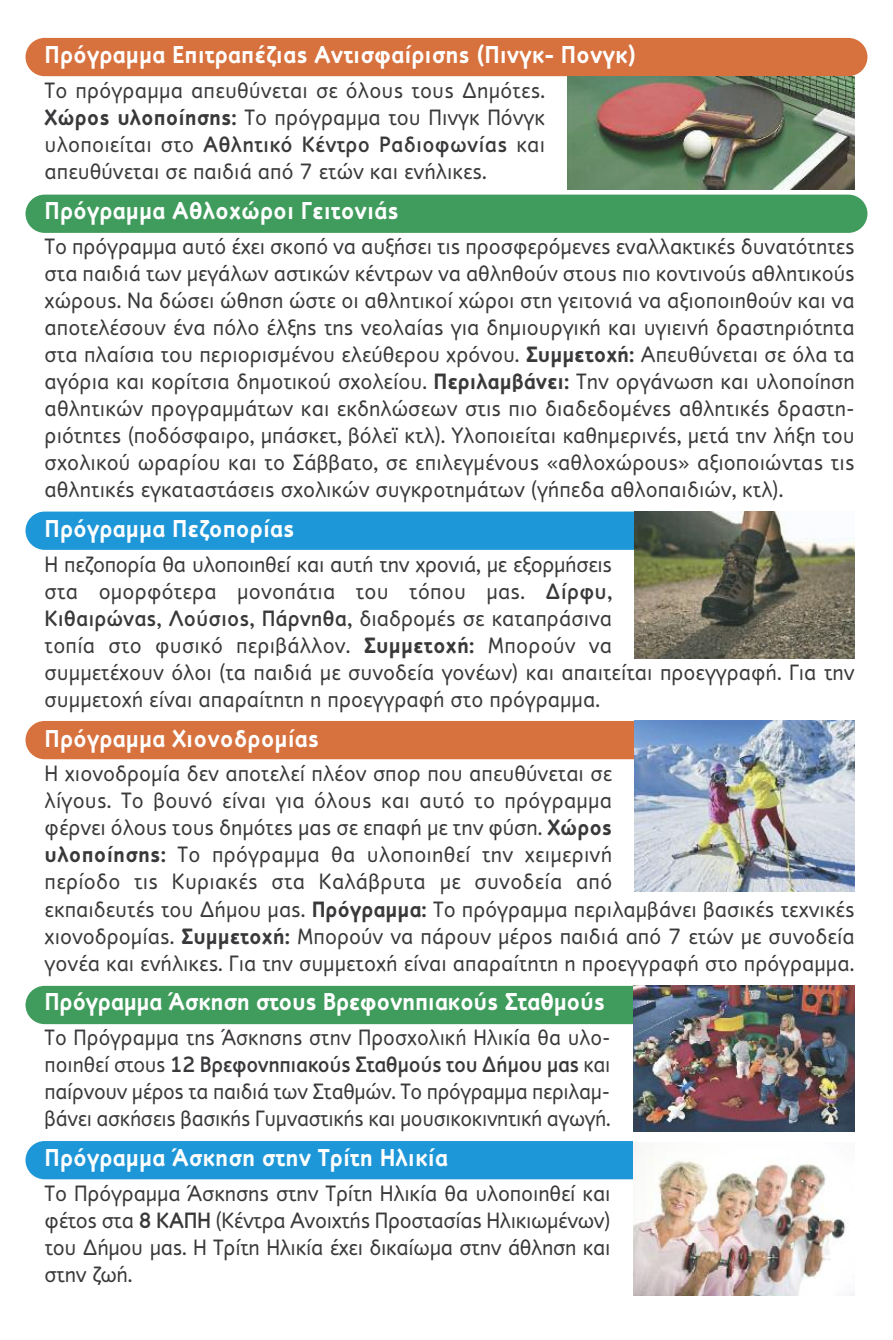
<style>
.page{position:relative;width:893px;height:1340px;background:#fff}
.page>*{position:absolute;margin:0;border:0;box-sizing:border-box;transform-origin:0 0}
.t1{font:700 24.75px "PF Textbook";color:#fff}
.t2{font:22.5px/27px "PF Textbook";color:#39383a;text-align:justify}
.t3{font:22.5px/27px "PF Textbook";color:#39383a;text-align:justify;scale:.96 1}
.s1{font-weight:700}
.s2{font-weight:500}
</style>
<div class="page">
<div style="left:26px;top:38px;width:841px;height:38px;background:#d7713e;border-radius:19px"></div>
<div style="left:26px;top:511px;width:810px;height:39px;background:#1e97d8;border-radius:19px"></div>
<div style="left:26px;top:721px;width:786px;height:38px;background:#d7713e;border-radius:19px"></div>
<div style="left:26px;top:985px;width:786px;height:39px;background:#409c5c;border-radius:19px"></div>
<div style="left:26px;top:1141px;width:786px;height:38px;background:#1e97d8;border-radius:19px"></div>
<div style="left:26px;top:195px;width:841px;height:38px;background:#409c5c;border-radius:19px"></div>
<img style="left:635px;top:511px;width:220px;height:147px">
<img style="left:635px;top:721px;width:220px;height:170px">
<img style="left:633px;top:1142px;width:222px;height:153px">
<img style="left:633px;top:985px;width:222px;height:146px">
<img style="left:568px;top:76px;width:287px;height:114px">
<p class="t1" style="left:45px;top:40px;width:592px">Πρόγραμμα Επιτραπέζιας Αντισφαίρισης (Πινγκ- Πονγκ)</p>
<p class="t2" style="left:45px;top:77px;width:502px">Το πρόγραμμα απευθύνεται σε όλους τους Δημότες.<br><span class="s1">Χώρος υλοποίησης:</span> Το πρόγραμμα του Πινγκ Πόνγκ υλοποιείται στο <span class="s2">Αθλητικό Κέντρο Ραδιοφωνίας</span> και απευθύνεται σε παιδιά από 7 ετών και ενήλικες.</p>
<p class="t1" style="left:45px;top:196px;width:356px">Πρόγραμμα Αθλοχώροι Γειτονιάς</p>
<p class="t2" style="left:45px;top:233px;width:812px">Το πρόγραμμα αυτό έχει σκοπό να αυξήσει τις προσφερόμενες εναλλακτικές δυνατότητες στα παιδιά των μεγάλων αστικών κέντρων να αθληθούν στους πιο κοντινούς αθλητικούς χώρους. Να δώσει ώθηση ώστε οι αθλητικοί χώροι στη γειτονιά να αξιοποιηθούν και να αποτελέσουν ένα πόλο έλξης της νεολαίας για δημιουργική και υγιεινή δραστηριότητα στα πλαίσια του περιορισμένου ελεύθερου χρόνου. <span class="s1">Συμμετοχή:</span> Απευθύνεται σε όλα τα αγόρια και κορίτσια δημοτικού σχολείου. <span class="s1">Περιλαμβάνει:</span> Την οργάνωση και υλοποίηση αθλητικών προγραμμάτων και εκδηλώσεων στις πιο διαδεδομένες αθλητικές δραστη&shy;ριότητες (ποδόσφαιρο, μπάσκετ, βόλεϊ κτλ). Υλοποιείται καθημερινές, μετά την λήξη του σχολικού ωραρίου και το Σάββατο, σε επιλεγμένους «αθλοχώρους» αξιοποιώντας τις αθλητικές εγκαταστάσεις σχολικών συγκροτημάτων (γήπεδα αθλοπαιδιών, κτλ).</p>
<p class="t1" style="left:45px;top:514px;width:251px">Πρόγραμμα Πεζοπορίας</p>
<p class="t2" style="left:45px;top:550px;width:812px;text-align:left">Η πεζοπορία θα υλοποιηθεί και αυτή την χρονιά, με εξορμήσεις<br>στα ομορφότερα μονοπάτια του τόπου μας. <span class="s2">Δίρφυ,<br>Κιθαιρώνας, Λούσιος, Πάρνηθα,</span> διαδρομές σε καταπράσινα<br>τοπία στο φυσικό περιβάλλον. <span class="s1">Συμμετοχή:</span> Μπορούν να<br>συμμετέχουν όλοι (τα παιδιά με συνοδεία γονέων) και απαιτείται προεγγραφή. Για την συμμετοχή είναι απαραίτητη η προεγγραφή στο πρόγραμμα.</p>
<p class="t1" style="left:45px;top:723px;width:276px">Πρόγραμμα Χιονοδρομίας</p>
<p class="t2" style="left:45px;top:760px;width:812px;text-align:left">Η χιονοδρομία δεν αποτελεί πλέον σπορ που απευθύνεται σε<br>λίγους. Το βουνό είναι για όλους και αυτό το πρόγραμμα<br>φέρνει όλους τους δημότες μας σε επαφή με την φύση. <span class="s1">Χώρος<br>υλοποίησης:</span> Το πρόγραμμα θα υλοποιηθεί την χειμερινή<br>περίοδο τις Κυριακές στα Καλάβρυτα με συνοδεία από<br>εκπαιδευτές του Δήμου μας. <span class="s1">Πρόγραμμα:</span> Το πρόγραμμα περιλαμβάνει βασικές τεχνικές χιονοδρομίας. <span class="s1">Συμμετοχή:</span> Μπορούν να πάρουν μέρος παιδιά από 7 ετών με συνοδεία γονέα και ενήλικες. Για την συμμετοχή είναι απαραίτητη η προεγγραφή στο πρόγραμμα.</p>
<p class="t1" style="left:45px;top:987px;width:562px">Πρόγραμμα Άσκηση στους Βρεφονηπιακούς Σταθμούς</p>
<p class="t3" style="left:45px;top:1024px;width:591px">Το Πρόγραμμα της Άσκησης στην Προσχολική Ηλικία θα υλο&shy;ποιηθεί στους <span class="s2">12 Βρεφονηπιακούς Σταθμούς του Δήμου μας</span> και παίρνουν μέρος τα παιδιά των Σταθμών. Το πρόγραμμα περιλαμ&shy;βάνει ασκήσεις βασικής Γυμναστικής και μουσικοκινητική αγωγή.</p>
<p class="t1" style="left:45px;top:1143px;width:405px">Πρόγραμμα Άσκηση στην Τρίτη Ηλικία</p>
<p class="t2" style="left:45px;top:1180px;width:567px">Το Πρόγραμμα Άσκησης στην Τρίτη Ηλικία θα υλοποιηθεί και φέτος στα <span class="s2">8 ΚΑΠΗ</span> (Κέντρα Ανοιχτής Προστασίας Ηλικιωμένων) του Δήμου μας. Η Τρίτη Ηλικία έχει δικαίωμα στην άθληση και στην ζωή.</p>
</div>
